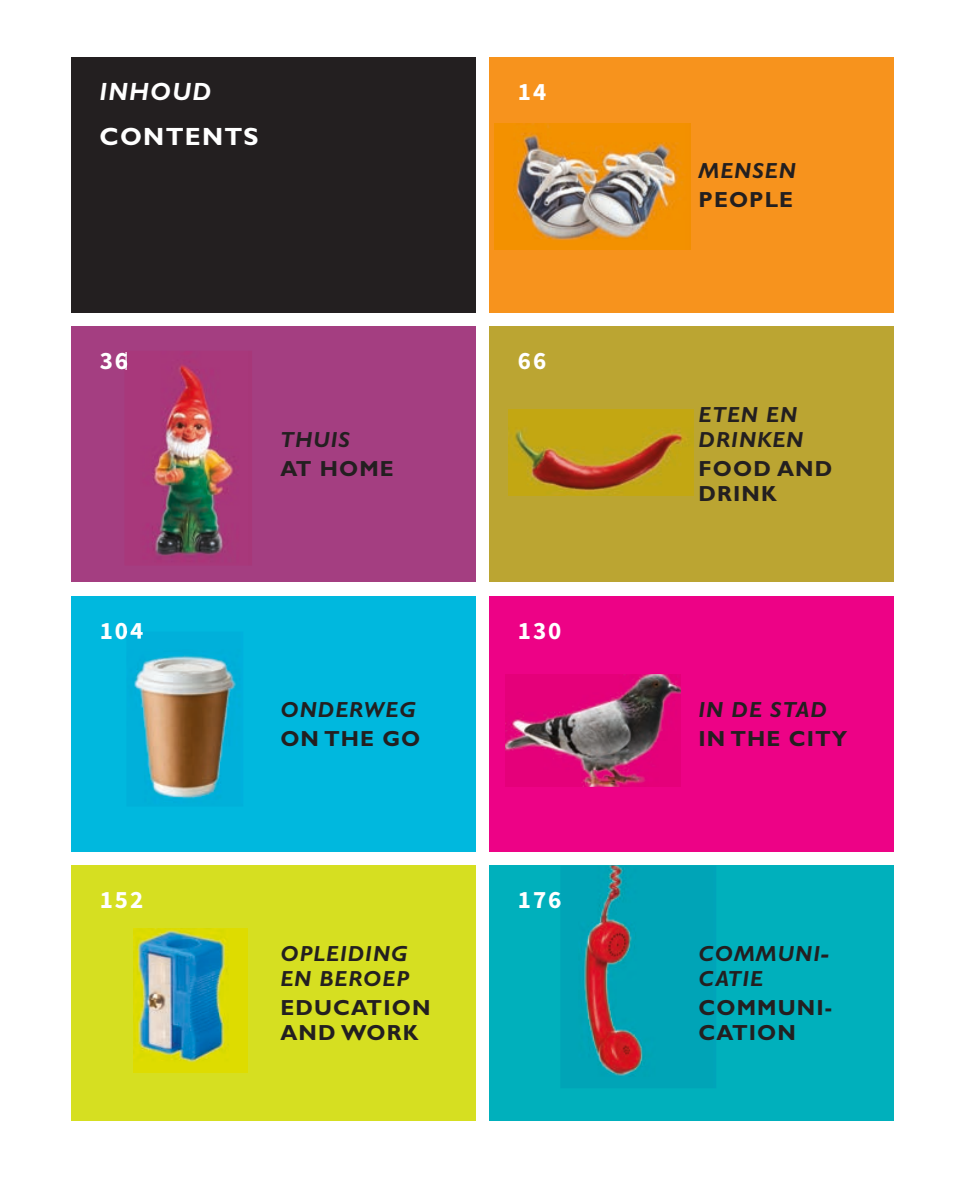
<style>
.page{position:relative;width:979px;height:1178px;background:#fff}
.page>*{position:absolute;margin:0;border:0;box-sizing:border-box;transform-origin:0 0}
.t1{font:700 25px "Source Sans Pro";letter-spacing:.08em;color:#fff}
.t2{font:700 25px "Gill Sans Std";letter-spacing:.05em;color:#fff}
.t3{font:italic 700 25px "Gill Sans Std";letter-spacing:.05em;color:#fff}
.t4{font:italic 700 22px/24.8px "Gill Sans Std";letter-spacing:.05em;color:#231f20}
.t5{font:700 22px/24.8px "Gill Sans Std";letter-spacing:.05em;color:#231f20}
</style>
<div class="page">
<div style="left:489px;top:57px;width:404px;height:255px;background:#f7931d"></div>
<div style="left:489px;top:326px;width:404px;height:256px;background:#bba532"></div>
<div style="left:71px;top:865px;width:404px;height:255px;background:#d6df21"></div>
<div style="left:71px;top:596px;width:404px;height:255px;background:#00b8de"></div>
<div style="left:489px;top:865px;width:404px;height:255px;background:#00b0bc"></div>
<div style="left:489px;top:596px;width:404px;height:255px;background:#ed0286"></div>
<div style="left:71px;top:326px;width:404px;height:256px;background:#a43e81"></div>
<img style="left:506px;top:674px;width:175px;height:112px">
<img style="left:125px;top:351px;width:114px;height:211px">
<img style="left:124px;top:353px;width:3px;height:16px">
<img style="left:509px;top:409px;width:184px;height:86px">
<img style="left:128px;top:650px;width:113px;height:153px">
<img style="left:126px;top:631px;width:17px;height:8px">
<img style="left:134px;top:928px;width:113px;height:144px">
<img style="left:561px;top:865px;width:155px;height:223px">
<img style="left:495px;top:124px;width:195px;height:125px">
<div style="left:71px;top:57px;width:404px;height:255px;background:#231f20"></div>
<p class="t3" style="left:100px;top:77px;width:113px">INHOUD</p>
<p class="t2" style="left:100px;top:122px;width:161px">CONTENTS</p>
<p class="t1" style="left:100px;top:344px;width:30px">36</p>
<p class="t4" style="left:280px;top:427px;width:71px">THUIS</p>
<p class="t5" style="left:280px;top:456px;width:115px">AT HOME</p>
<p class="t1" style="left:518px;top:74px;width:30px">14</p>
<p class="t1" style="left:518px;top:344px;width:30px">66</p>
<p class="t1" style="left:100px;top:613px;width:45px">104</p>
<p class="t1" style="left:518px;top:613px;width:45px">130</p>
<p class="t4" style="left:698px;top:158px;width:99px">MENSEN</p>
<p class="t5" style="left:698px;top:187px;width:96px">PEOPLE</p>
<p class="t4" style="left:698px;top:402px;width:106px">ETEN EN<br>DRINKEN</p>
<p class="t5" style="left:698px;top:456px;width:135px">FOOD AND<br>DRINK</p>
<p class="t4" style="left:280px;top:696px;width:137px">ONDERWEG</p>
<p class="t4" style="left:698px;top:696px;width:130px">IN DE STAD</p>
<p class="t5" style="left:280px;top:725px;width:141px">ON THE GO</p>
<p class="t5" style="left:698px;top:725px;width:150px">IN THE CITY</p>
<p class="t1" style="left:100px;top:882px;width:45px">152</p>
<p class="t1" style="left:518px;top:882px;width:45px">176</p>
<p class="t4" style="left:280px;top:941px;width:130px">OPLEIDING<br>EN BEROEP</p>
<p class="t5" style="left:280px;top:995px;width:152px">EDUCATION<br>AND WORK</p>
<p class="t4" style="left:698px;top:941px;width:132px">COMMUNI-<br>CATIE</p>
<p class="t5" style="left:698px;top:995px;width:135px">COMMUNI-<br>CATION</p>
</div>
